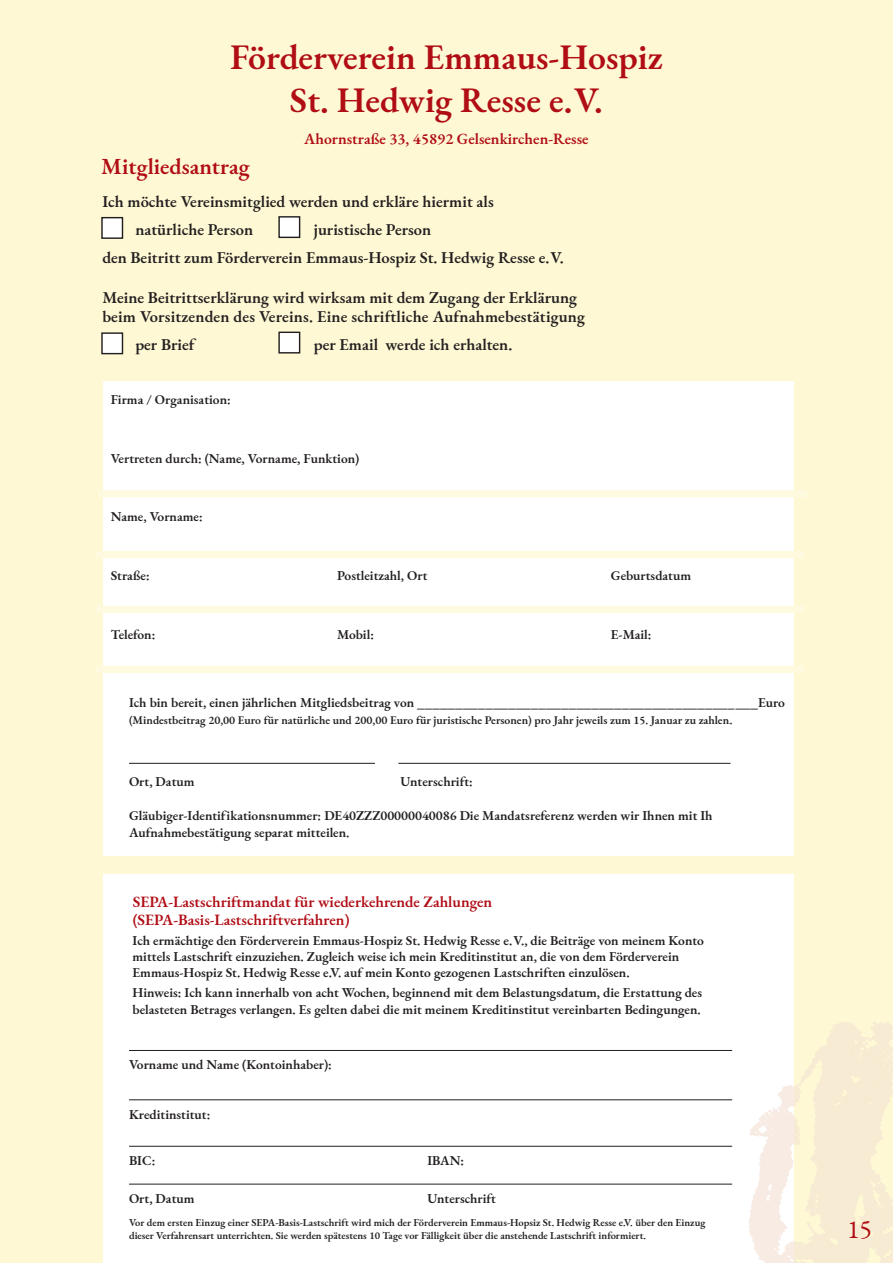
<style>
.page{position:relative;width:893px;height:1263px;background:#fef9d4}
.page>*{position:absolute;margin:0;border:0;box-sizing:border-box;transform-origin:0 0}
.t1{font:600 35.85px/43px "EB Garamond";color:#b00d15;text-align:center}
.t2{font:26.1px "EB Garamond";color:#b00d15}
.t3{font:600 22.95px "EB Garamond";color:#b00d15}
.t4{font:600 16.5px/19.8px "EB Garamond";color:#231f20}
.t5{font:600 15.75px/18.9px "EB Garamond";color:#b00d15}
.t6{font:600 13.5px/16.2px "EB Garamond";color:#231f20}
.t7{font:600 11.7px "EB Garamond";color:#231f20}
.t8{font:600 10.5px/12.6px "EB Garamond";color:#231f20}
</style>
<div class="page">
<div style="left:102px;top:218px;width:20px;height:20px;background:#fff"></div>
<div style="left:101px;top:217px;width:22px;height:22px;border:1px solid #231f20"></div>
<div style="left:279px;top:217px;width:21px;height:20px;background:#fff"></div>
<div style="left:278px;top:216px;width:22px;height:22px;border:1px solid #231f20"></div>
<div style="left:102px;top:333px;width:20px;height:21px;background:#fff"></div>
<div style="left:101px;top:332px;width:22px;height:22px;border:1px solid #231f20"></div>
<div style="left:279px;top:332px;width:21px;height:21px;background:#fff"></div>
<div style="left:278px;top:332px;width:22px;height:21px;border:1px solid #231f20"></div>
<div style="left:103px;top:381px;width:691px;height:475px;background:#fff"></div>
<div style="left:98px;top:490px;width:709px;height:7px;background:#fefadf"></div>
<div style="left:95px;top:551px;width:709px;height:7px;background:#fefadf"></div>
<div style="left:95px;top:606px;width:709px;height:7px;background:#fefadf"></div>
<div style="left:95px;top:666px;width:709px;height:7px;background:#fefadf"></div>
<hr style="left:129px;top:763px;width:246px;height:1px;background:#231f20">
<hr style="left:398px;top:763px;width:332px;height:1px;background:#231f20">
<div style="left:103px;top:875px;width:691px;height:388px;background:#fff"></div>
<hr style="left:129px;top:1099px;width:603px;height:1px;background:#231f20">
<hr style="left:129px;top:1050px;width:603px;height:1px;background:#231f20">
<hr style="left:129px;top:1146px;width:603px;height:1px;background:#231f20">
<hr style="left:129px;top:1184px;width:603px;height:1px;background:#231f20">
<img style="left:732px;top:874px;width:161px;height:389px">
<p class="t1" style="left:230px;top:35px;width:434px">Förderverein Emmaus-Hospiz<br>St. Hedwig Resse e. V.</p>
<p class="t5" style="left:304px;top:129px;width:286px">Ahornstraße 33, 45892 Gelsenkirchen-Resse</p>
<p class="t3" style="left:101px;top:151px;width:150px">Mitgliedsantrag</p>
<p class="t4" style="left:102px;top:192px;width:393px">Ich möchte Vereinsmitglied werden und erkläre hiermit als</p>
<p class="t4" style="left:135px;top:219px;width:119px">natürliche Person</p>
<p class="t4" style="left:314px;top:219px;width:119px">juristische Person</p>
<p class="t4" style="left:102px;top:247px;width:463px">den Beitritt zum Förderverein Emmaus-Hospiz St. Hedwig Resse e. V.</p>
<p class="t4" style="left:102px;top:287px;width:484px">Meine Beitrittserklärung wird wirksam mit dem Zugang der Erklärung beim Vorsitzenden des Vereins. Eine schriftliche Aufnahmebestätigung</p>
<p class="t4" style="left:135px;top:335px;width:61px">per Brief</p>
<p class="t4" style="left:314px;top:335px;width:200px">per Email werde ich erhalten.</p>
<p class="t6" style="left:111px;top:391px;width:122px">Firma / Organisation:</p>
<p class="t6" style="left:111px;top:450px;width:250px">Vertreten durch: (Name, Vorname, Funktion)</p>
<p class="t6" style="left:111px;top:508px;width:94px">Name, Vorname:</p>
<p class="t6" style="left:111px;top:567px;width:40px">Straße:</p>
<p class="t6" style="left:337px;top:567px;width:92px">Postleitzahl, Ort</p>
<p class="t6" style="left:611px;top:567px;width:82px">Geburtsdatum</p>
<p class="t6" style="left:111px;top:626px;width:46px">Telefon:</p>
<p class="t6" style="left:337px;top:626px;width:38px">Mobil:</p>
<p class="t6" style="left:611px;top:626px;width:42px">E-Mail:</p>
<p class="t6" style="left:129px;top:694px;width:657px">Ich bin bereit, einen jährlichen Mitgliedsbeitrag von _____________________________________________Euro</p>
<p class="t7" style="left:129px;top:712px;width:604px">(Mindestbeitrag 20,00 Euro für natürliche und 200,00 Euro für juristische Personen) pro Jahr jeweils zum 15. Januar zu zahlen.</p>
<p class="t6" style="left:129px;top:774px;width:67px">Ort, Datum</p>
<p class="t6" style="left:400px;top:774px;width:74px">Unterschrift:</p>
<p class="t6" style="left:129px;top:807px;width:585px;line-height:17.2px">Gläubiger-Identifikationsnummer: DE40ZZZ00000040086 Die Mandatsreferenz werden wir Ihnen mit Ih<br>Aufnahmebestätigung separat mitteilen.</p>
<p class="t5" style="left:133px;top:892px;width:361px">SEPA-Lastschriftmandat für wiederkehrende Zahlungen (SEPA-Basis-Lastschriftverfahren)</p>
<p class="t6" style="left:133px;top:932px;width:573px">Ich ermächtige den Förderverein Emmaus-Hospiz St. Hedwig Resse e. V., die Beiträge von meinem Konto mittels Lastschrift einzuziehen. Zugleich weise ich mein Kreditinstitut an, die von dem Förderverein<br>Emmaus-Hospiz St. Hedwig Resse e.V. auf mein Konto gezogenen Lastschriften einzulösen.</p>
<p class="t6" style="left:133px;top:984px;width:571px">Hinweis: Ich kann innerhalb von acht Wochen, beginnend mit dem Belastungsdatum, die Erstattung des belasteten Betrages verlangen. Es gelten dabei die mit meinem Kreditinstitut vereinbarten Bedingungen.</p>
<p class="t6" style="left:129px;top:1056px;width:204px">Vorname und Name (Kontoinhaber):</p>
<p class="t6" style="left:129px;top:1106px;width:83px">Kreditinstitut:</p>
<p class="t6" style="left:129px;top:1152px;width:28px">BIC:</p>
<p class="t6" style="left:129px;top:1190px;width:67px">Ort, Datum</p>
<p class="t6" style="left:427px;top:1152px;width:38px">IBAN:</p>
<p class="t6" style="left:427px;top:1190px;width:70px">Unterschrift</p>
<p class="t8" style="left:129px;top:1216px;width:578px">Vor dem ersten Einzug einer SEPA-Basis-Lastschrift wird mich der Förderverein Emmaus-Hopsiz St. Hedwig Resse e.V. über den Einzug dieser Verfahrensart unterrichten. Sie werden spätestens 10 Tage vor Fälligkeit über die anstehende Lastschrift informiert.</p>
<p class="t2" style="left:847px;top:1212px;width:27px">15</p>
</div>
